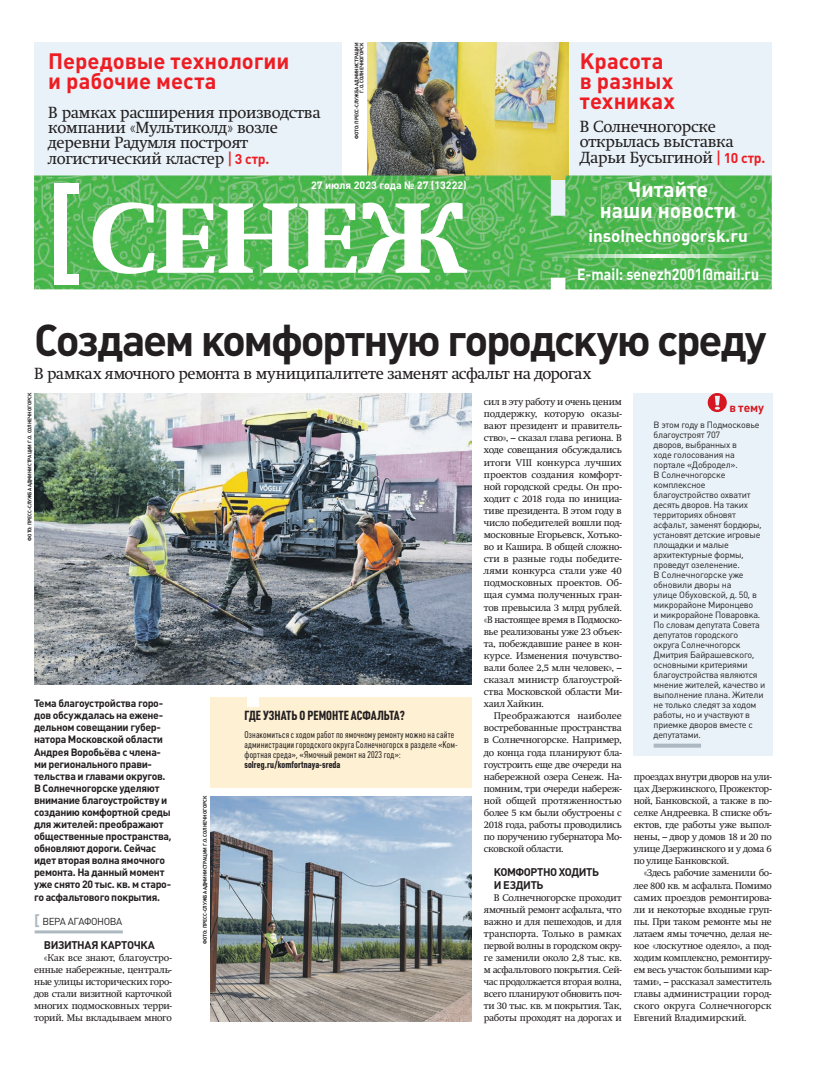
<style>
.page{position:relative;width:820px;height:1078px;background:#fff}
.page>*{position:absolute;margin:0;border:0;box-sizing:border-box;transform-origin:0 0}
.t1{font:97px "Swift Extra Bold C";letter-spacing:-.02em;color:#fff}
.t2{font:700 44px "Plumb";letter-spacing:-.05em;color:#231f20}
.t3{font:700 22px/20px "Plumb";color:#ee1d23}
.t4{font:700 21px/21px "Plumb C";color:#fff;text-align:center}
.t5{font:700 17px "Plumb C";color:#fff}
.t6{font:16px/15.2px "Swift C";letter-spacing:-.015em;color:#231f20}
.t7{font:700 16px "Plumb C";color:#fff;scale:.88 1}
.t8{font:700 13px "Plumb Condensed";color:#231f20}
.t9{font:700 12px "Plumb C";color:#d7171f}
.t10{font:700 11px/12.1px "Plumb";letter-spacing:-.04em;color:#231f20}
.t11{font:700 10.6px "Plumb C";color:#fff}
.t12{font:700 10.5px/12.1px "Plumb";letter-spacing:-.03em;color:#231f20}
.t13{font:10px "Plumb";letter-spacing:-.04em;color:#231f20}
.t14{font:9.6px/12.1px "Swift C";letter-spacing:-.02em;color:#231f20;text-align:justify}
.t15{font:9.6px/10px "Plumb Condensed";letter-spacing:.02em;color:#231f20}
.t16{font:700 9.6px "Plumb Condensed";letter-spacing:.01em;color:#231f20}
.t17{font:9px/10px "Plumb C";letter-spacing:-.025em;color:#231f20}
.t18{font:700 5.1px/5px "Plumb C";letter-spacing:-.025em;color:#231f20;text-align:right}
.s1{font-family:"Plumb C";font-weight:700;font-size:14px;color:#ee1d23}
.s2{font-family:"Plumb C";font-weight:700;font-size:15px;color:#adb8c0}
</style>
<div class="page">
<div style="left:500px;top:42px;width:271px;height:190px;background:#e8f2f8"></div>
<div style="left:34px;top:42px;width:307px;height:137px;background:#e8f2f8"></div>
<img style="left:367px;top:43px;width:200px;height:132px">
<img style="left:34px;top:175px;width:737px;height:114px">
<hr style="left:542px;top:254px;width:223px;height:3px;background:#fff">
<div style="left:55px;top:183px;width:12px;height:101px;background:#fff"></div>
<div style="left:60px;top:274px;width:19px;height:10px;background:#fff"></div>
<div style="left:60px;top:183px;width:18px;height:10px;background:#fff"></div>
<hr style="left:35px;top:930px;width:88px;height:3px;background:#adb8c0">
<div style="left:633px;top:393px;width:139px;height:362px;background:#e8f2f8"></div>
<svg style="left:707px;top:393px;width:19px;height:19px"></svg>
<svg style="left:653px;top:743px;width:47px;height:4px"></svg>
<div style="left:210px;top:696px;width:261px;height:90px;background:#fef0d2"></div>
<div style="left:247px;top:696px;width:12px;height:10px;background:#fff"></div>
<img style="left:34px;top:393px;width:437px;height:291px">
<img style="left:210px;top:796px;width:261px;height:224px">
<p class="t18" style="left:354px;top:139px;width:98px;rotate:-90deg">ФОТО: ПРЕСС-СЛУЖБА АДМИНИСТРАЦИИ<br>Г.О. СОЛНЕЧНОГОРСК</p>
<h3 class="t3" style="left:48px;top:51px;width:242px">Передовые технологии и рабочие места</h3>
<h3 class="t6" style="left:48px;top:105px;width:274px">В рамках расширения производства компании «Мультиколд» возле деревни Радумля построят логистический кластер <span class="s1">3 стр.</span></h3>
<p class="t11" style="left:311px;top:179px;width:157px">27 июля 2023 года № 27 (13222)</p>
<h3 class="t4" style="left:599px;top:179px;width:138px">Читайте наши новости</h3>
<h3 class="t5" style="left:588px;top:226px;width:161px">insolnechnogorsk.ru</h3>
<h3 class="t3" style="left:579px;top:51px;width:97px">Красота в разных техниках</h3>
<h3 class="t6" style="left:579px;top:119px;width:187px;line-height:15.5px">В Солнечногорске открылась выставка<br>Дарьи Бусыгиной <span class="s1">10 стр.</span></h3>
<h1 class="t1" style="left:89px;top:181px;width:378px">СЕНЕЖ</h1>
<h3 class="t7" style="left:577px;top:265px;width:208px">E-mail: senezh2001@mail.ru</h3>
<h2 class="t2" style="left:34px;top:315px;width:733px">Создаем комфортную городскую среду</h2>
<h3 class="t6" style="left:34px;top:365px;width:558px">В рамках ямочного ремонта в муниципалитете заменят асфальт на дорогах</h3>
<p class="t18" style="left:27px;top:540px;width:149px;rotate:-90deg">ФОТО: ПРЕСС-СЛУЖБА АДМИНИСТРАЦИИ Г.О. СОЛНЕЧНОГОРСК</p>
<p class="t12" style="left:34px;top:697px;width:139px">Тема благоустройства горо&shy;дов обсуждалась на ежене&shy;дельном совещании губер&shy;натора Московской области<br>Андрея Воробьёва с члена&shy;ми регионального прави&shy;тельства и главами округов.<br>В Солнечногорске уделяют внимание благоустройству и созданию комфортной среды для жителей: преображают общественные пространства, обновляют дороги. Сейчас идет вторая волна ямочного ремонта. На данный момент уже снято 20 тыс. кв. м старо&shy;го асфальтового покрытия.</p>
<p class="t13" style="left:34px;top:915px;width:90px"><span class="s2">[</span> ВЕРА АГАФОНОВА</p>
<p class="t10" style="left:44px;top:938px;width:112px">ВИЗИТНАЯ КАРТОЧКА</p>
<p class="t14" style="left:34px;top:951px;width:139px;text-indent:10px">«Как все знают, благоустро&shy;енные набережные, централь&shy;ные улицы исторических горо&shy;дов стали визитной карточкой многих подмосковных терри&shy;торий. Мы вкладываем много</p>
<p class="t18" style="left:202px;top:943px;width:149px;rotate:-90deg">ФОТО: ПРЕСС-СЛУЖБА АДМИНИСТРАЦИИ Г.О. СОЛНЕЧНОГОРСК</p>
<h3 class="t8" style="left:244px;top:708px;width:162px">ГДЕ УЗНАТЬ О РЕМОНТЕ АСФАЛЬТА?</h3>
<p class="t15" style="left:244px;top:730px;width:215px">Ознакомиться с ходом работ по ямочному ремонту можно на сайте администрации городского округа Солнечногорск в разделе «Ком&shy;фортная среда», «Ямочный ремонт на 2023 год»:</p>
<p class="t16" style="left:244px;top:759px;width:97px">solreg.ru/komfortnaya-sreda</p>
<p class="t14" style="left:483px;top:395px;width:139px">сил в эту работу и очень ценим поддержку, которую оказы&shy;вают президент и правитель&shy;ство», – сказал глава региона. В ходе совещания обсуждались итоги VIII конкурса лучших проектов создания комфорт&shy;ной городской среды. Он про&shy;ходит с 2018 года по инициа&shy;тиве президента. В этом году в число победителей вошли под&shy;московные Егорьевск, Хотько&shy;во и Кашира. В общей сложно&shy;сти в разные годы победите&shy;лями конкурса стали уже 40 подмосковных проектов. Об&shy;щая сумма полученных гран&shy;тов превысила 3 млрд рублей. «В настоящее время в Подмоско&shy;вье реализованы уже 23 объек&shy;та, побеждавшие ранее в кон&shy;курсе. Изменения почувство&shy;вали более 2,5 млн человек», – сказал министр благоустрой&shy;ства Московской области Ми&shy;хаил Хайкин.</p>
<p class="t14" style="left:483px;top:709px;width:139px;text-indent:10px">Преображаются наиболее востребованные пространства в Солнечногорске. Например, до конца года планируют бла&shy;гоустроить еще две очереди на набережной озера Сенеж. На&shy;помним, три очереди набереж&shy;ной общей протяженностью более 5 км были обустроены с 2018 года, работы проводились по поручению губернатора Мо&shy;сковской области.</p>
<p class="t10" style="left:493px;top:866px;width:107px">КОМФОРТНО ХОДИТЬ<br>И ЕЗДИТЬ</p>
<p class="t14" style="left:483px;top:891px;width:139px;text-indent:10px">В Солнечногорске проходит ямочный ремонт асфальта, что важно и для пешеходов, и для транспорта. Только в рамках первой волны в городском окру&shy;ге заменили около 2,8 тыс. кв. м асфальтового покрытия. Сей&shy;час продолжается вторая волна, всего планируют обновить поч&shy;ти 30 тыс. кв. м покрытия. Так, работы проходят на дорогах и</p>
<p class="t9" style="left:729px;top:401px;width:36px">в тему</p>
<p class="t17" style="left:653px;top:419px;width:113px">В этом году в Подмосковье благоустроят 707<br>дворов, выбранных в<br>ходе голосования на портале «Добродел».<br>В Солнечногорске комплексное благоустройство охватит десять дворов. На таких территориях обновят асфальт, заменят бордюры, установят детские игровые площадки и малые архитектурные формы, проведут озеленение.<br>В Солнечногорске уже обновили дворы на<br>улице Обуховской, д. 50, в микрорайоне Миронцево<br>и микрорайоне Поваровка.<br>По словам депутата Совета депутатов городского округа Солнечногорск<br>Дмитрия Байрашевского, основными критериями благоустройства являются мнение жителей, качество и выполнение плана. Жители не только следят за ходом работы, но и участвуют в приемке дворов вместе с депутатами.</p>
<p class="t14" style="left:633px;top:770px;width:139px">проездах внутри дворов на ули&shy;цах Дзержинского, Прожектор&shy;ной, Банковской, а также в по&shy;селке Андреевка. В списке объ&shy;ектов, где работы уже выпол&shy;нены, – двор у домов 18 и 20 по улице Дзержинского и у дома 6 по улице Банковской.</p>
<p class="t14" style="left:633px;top:866px;width:139px;text-indent:10px">«Здесь рабочие заменили бо&shy;лее 800 кв. м асфальта. Помимо самих проездов ремонтирова&shy;ли и некоторые входные груп&shy;пы. При таком ремонте мы не латаем ямы точечно, делая не&shy;кое «лоскутное одеяло», а под&shy;ходим комплексно, ремонтиру&shy;ем весь участок большими кар&shy;тами», – рассказал заместитель главы администрации город&shy;ского округа Солнечногорск Евгений Владимирский.</p>
</div>
